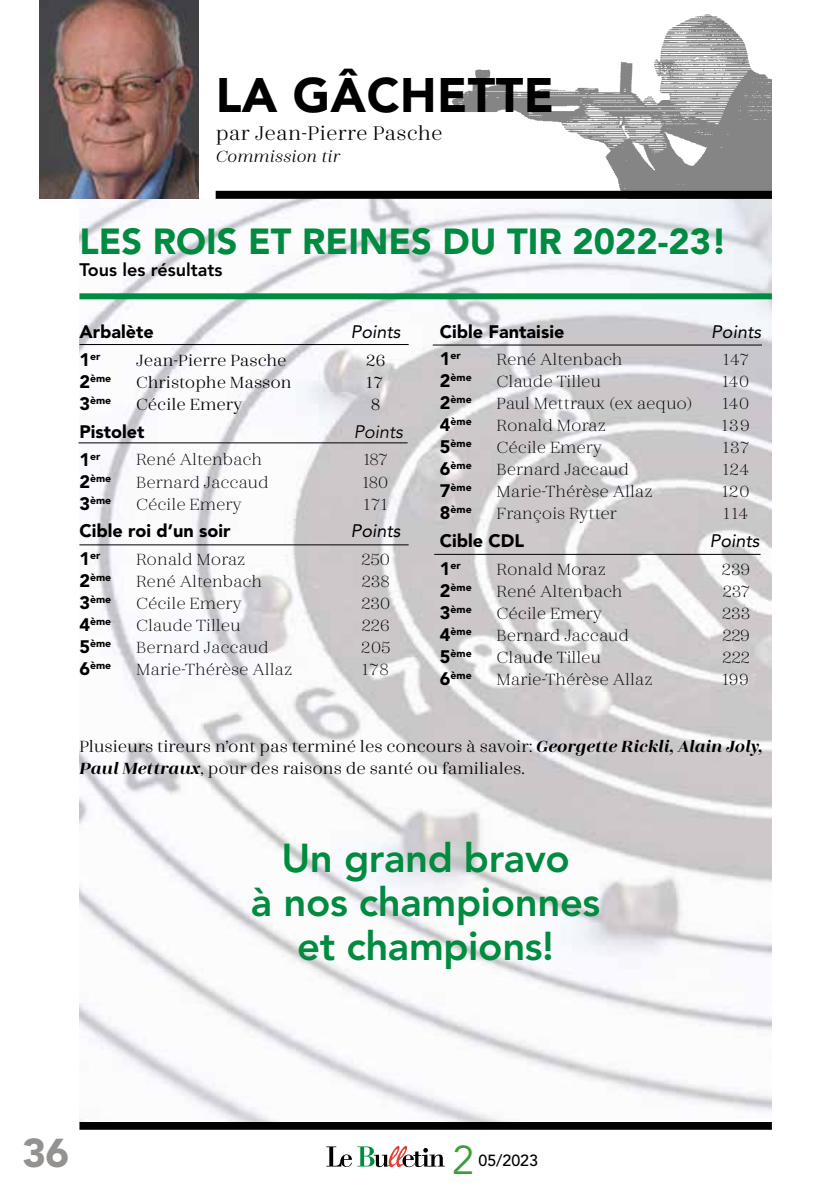
<style>
.page{position:relative;width:840px;height:1191px;background:#fff}
.page>*{position:absolute;margin:0;border:0;box-sizing:border-box;transform-origin:0 0}
.t1{font:900 48px "Avenir";letter-spacing:.01em;color:#000}
.t2{font:800 40px/44px "Avenir";letter-spacing:-.01em;color:#008b40;text-align:center}
.t3{font:900 40px "Avenir";color:#949290}
.t4{font:40px "Avenir";color:#3b9e3a}
.t5{font:900 36px "Avenir";color:#008b40}
.t6{font:22px "Zahrah";letter-spacing:.01em;color:#000}
.t7{font:300 18px "Zahrah";color:#000}
.t8{font:18px/22px "Zahrah";color:#000}
.t9{font:900 18px "Avenir";color:#000}
.t10{font:italic 18px "Avenir";color:#000}
.t11{font:800 18px "Avenir";color:#000}
.t12{font:italic 18px "Zahrah";letter-spacing:.01em;color:#000}
.t13{font:italic 18px "Avenir";color:#000}
.t14{font:500 16px "Avenir";color:#000}
.t15{font:900 10.4px "Avenir";color:#000}
.s1{font-size:18px}
.s2{font-weight:400}
.s3{font-weight:700;font-style:italic}
</style>
<div class="page">
<svg style="left:326px;top:1145px;width:118px;height:22px"></svg>
<div style="left:79px;top:1121px;width:692px;height:8px;background:#000"></div>
<hr style="left:839px;top:0;width:1px;height:90px;background:#000">
<img style="left:79px;top:199px;width:692px;height:922px">
<div style="left:215px;top:191px;width:556px;height:8px;background:#000"></div>
<img style="left:40px;top:0;width:158px;height:198px">
<img style="left:411px;top:14px;width:360px;height:177px">
<div style="left:79px;top:293px;width:692px;height:6px;background:#008b40"></div>
<hr style="left:79px;top:344px;width:329px;height:1px;background:#000">
<hr style="left:78px;top:442px;width:329px;height:1px;background:#000">
<hr style="left:79px;top:544px;width:329px;height:1px;background:#000">
<hr style="left:432px;top:344px;width:329px;height:1px;background:#000">
<hr style="left:434px;top:554px;width:326px;height:1px;background:#000">
<h1 class="t1" style="left:215px;top:66px;width:340px">LA GÂCHETTE</h1>
<p class="t6" style="left:215px;top:120px;width:228px">par Jean-Pierre Pasche</p>
<p class="t12" style="left:215px;top:146px;width:126px">Commission tir</p>
<h3 class="t5" style="left:79px;top:220px;width:649px">LES ROIS ET REINES DU TIR 2022-23!</h3>
<p class="t11" style="left:79px;top:256px;width:144px">Tous les résultats</p>
<p class="t9" style="left:79px;top:321px;width:76px">Arbalète</p>
<p class="t10" style="left:351px;top:321px;width:51px">Points</p>
<p class="t15" style="left:79px;top:350px;width:22px"><span class="s1">1</span>er</p>
<p class="t8" style="left:136px;top:349px;width:152px">Jean-Pierre Pasche</p>
<p class="t8" style="left:366px;top:349px;width:21px">26</p>
<p class="t15" style="left:79px;top:372px;width:33px"><span class="s1">2</span>ème</p>
<p class="t8" style="left:136px;top:371px;width:157px">Christophe Masson</p>
<p class="t8" style="left:366px;top:371px;width:17px">17</p>
<p class="t15" style="left:79px;top:394px;width:33px"><span class="s1">3</span>ème</p>
<p class="t8" style="left:136px;top:393px;width:108px">Cécile Emery</p>
<p class="t8" style="left:371px;top:393px;width:11px">8</p>
<p class="t9" style="left:79px;top:421px;width:66px">Pistolet</p>
<p class="t13" style="left:353px;top:421px;width:50px">Points</p>
<p class="t15" style="left:79px;top:449px;width:22px"><span class="s1">1</span>er</p>
<p class="t7" style="left:136px;top:450px;width:127px">René Altenbach</p>
<p class="t7" style="left:364px;top:450px;width:24px">187</p>
<p class="t15" style="left:79px;top:471px;width:33px"><span class="s1">2</span>ème</p>
<p class="t7" style="left:136px;top:472px;width:134px">Bernard Jaccaud</p>
<p class="t7" style="left:363px;top:472px;width:26px">180</p>
<p class="t15" style="left:79px;top:493px;width:33px"><span class="s1">3</span>ème</p>
<p class="t7" style="left:136px;top:494px;width:107px">Cécile Emery</p>
<p class="t7" style="left:364px;top:494px;width:24px">171</p>
<p class="t9" style="left:79px;top:520px;width:152px">Cible roi d’un soir</p>
<p class="t10" style="left:350px;top:520px;width:51px">Points</p>
<p class="t15" style="left:79px;top:549px;width:22px"><span class="s1">1</span>er</p>
<p class="t7" style="left:136px;top:549px;width:111px">Ronald Moraz</p>
<p class="t7" style="left:361px;top:549px;width:30px">250</p>
<p class="t15" style="left:79px;top:571px;width:33px"><span class="s1">2</span>ème</p>
<p class="t7" style="left:136px;top:571px;width:127px">René Altenbach</p>
<p class="t7" style="left:361px;top:571px;width:29px">238</p>
<p class="t15" style="left:79px;top:593px;width:33px"><span class="s1">3</span>ème</p>
<p class="t7" style="left:136px;top:593px;width:107px">Cécile Emery</p>
<p class="t7" style="left:361px;top:593px;width:30px">230</p>
<p class="t15" style="left:79px;top:615px;width:33px"><span class="s1">4</span>ème</p>
<p class="t7" style="left:136px;top:615px;width:106px">Claude Tilleu</p>
<p class="t7" style="left:361px;top:615px;width:29px">226</p>
<p class="t15" style="left:79px;top:637px;width:33px"><span class="s1">5</span>ème</p>
<p class="t7" style="left:136px;top:637px;width:134px">Bernard Jaccaud</p>
<p class="t7" style="left:361px;top:637px;width:31px">205</p>
<p class="t15" style="left:79px;top:659px;width:33px"><span class="s1">6</span>ème</p>
<p class="t7" style="left:136px;top:659px;width:157px">Marie-Thérèse Allaz</p>
<p class="t7" style="left:362px;top:659px;width:27px">178</p>
<p class="t9" style="left:439px;top:320px;width:126px">Cible Fantaisie</p>
<p class="t10" style="left:711px;top:320px;width:51px">Points</p>
<p class="t15" style="left:439px;top:349px;width:22px"><span class="s1">1</span>er</p>
<p class="t7" style="left:496px;top:349px;width:127px">René Altenbach</p>
<p class="t7" style="left:723px;top:349px;width:26px">147</p>
<p class="t15" style="left:439px;top:371px;width:33px"><span class="s1">2</span>ème</p>
<p class="t7" style="left:496px;top:371px;width:106px">Claude Tilleu</p>
<p class="t7" style="left:722px;top:371px;width:28px">140</p>
<p class="t15" style="left:439px;top:393px;width:33px"><span class="s1">2</span>ème</p>
<p class="t7" style="left:496px;top:393px;width:198px">Paul Mettraux (ex aequo)</p>
<p class="t7" style="left:722px;top:393px;width:28px">140</p>
<p class="t15" style="left:439px;top:415px;width:33px"><span class="s1">4</span>ème</p>
<p class="t7" style="left:496px;top:415px;width:111px">Ronald Moraz</p>
<p class="t7" style="left:722px;top:415px;width:29px">139</p>
<p class="t15" style="left:439px;top:437px;width:33px"><span class="s1">5</span>ème</p>
<p class="t7" style="left:496px;top:437px;width:107px">Cécile Emery</p>
<p class="t7" style="left:723px;top:437px;width:27px">137</p>
<p class="t15" style="left:439px;top:459px;width:33px"><span class="s1">6</span>ème</p>
<p class="t7" style="left:496px;top:459px;width:134px">Bernard Jaccaud</p>
<p class="t7" style="left:723px;top:459px;width:27px">124</p>
<p class="t15" style="left:439px;top:481px;width:33px"><span class="s1">7</span>ème</p>
<p class="t7" style="left:496px;top:481px;width:157px">Marie-Thérèse Allaz</p>
<p class="t7" style="left:722px;top:481px;width:28px">120</p>
<p class="t15" style="left:439px;top:503px;width:33px"><span class="s1">8</span>ème</p>
<p class="t7" style="left:496px;top:503px;width:122px">François Rytter</p>
<p class="t7" style="left:723px;top:503px;width:25px">114</p>
<p class="t9" style="left:439px;top:530px;width:86px">Cible CDL</p>
<p class="t10" style="left:709px;top:530px;width:51px">Points</p>
<p class="t15" style="left:439px;top:559px;width:22px"><span class="s1">1</span>er</p>
<p class="t7" style="left:496px;top:559px;width:111px">Ronald Moraz</p>
<p class="t7" style="left:721px;top:559px;width:30px">239</p>
<p class="t15" style="left:439px;top:581px;width:33px"><span class="s1">2</span>ème</p>
<p class="t7" style="left:496px;top:581px;width:127px">René Altenbach</p>
<p class="t7" style="left:722px;top:581px;width:28px">237</p>
<p class="t15" style="left:439px;top:603px;width:33px"><span class="s1">3</span>ème</p>
<p class="t7" style="left:496px;top:603px;width:107px">Cécile Emery</p>
<p class="t7" style="left:721px;top:603px;width:29px">233</p>
<p class="t15" style="left:439px;top:625px;width:33px"><span class="s1">4</span>ème</p>
<p class="t7" style="left:496px;top:625px;width:134px">Bernard Jaccaud</p>
<p class="t7" style="left:722px;top:625px;width:29px">229</p>
<p class="t15" style="left:439px;top:647px;width:33px"><span class="s1">5</span>ème</p>
<p class="t7" style="left:496px;top:647px;width:106px">Clau<span class="s2">de</span> Tilleu</p>
<p class="t7" style="left:722px;top:647px;width:29px">222</p>
<p class="t15" style="left:439px;top:669px;width:33px"><span class="s1">6</span>ème</p>
<p class="t7" style="left:496px;top:669px;width:157px">Marie-Thérèse Allaz</p>
<p class="t7" style="left:723px;top:669px;width:27px">199</p>
<p class="t8" style="left:79px;top:735px;width:684px">Plusieurs tireurs n’ont pas terminé les concours à savoir: <span class="s3">Georgette Rickli, Alain Joly,<br>Paul Mettraux</span>, pour des raisons de santé ou familiales.</p>
<h2 class="t2" style="left:251px;top:836px;width:351px">Un grand bravo<br>à nos championnes et champions!</h2>
<h2 class="t3" style="left:22px;top:1128px;width:48px">36</h2>
<h2 class="t4" style="left:452px;top:1136px;width:24px">2</h2>
<p class="t14" style="left:478px;top:1151px;width:61px">05/2023</p>
</div>
